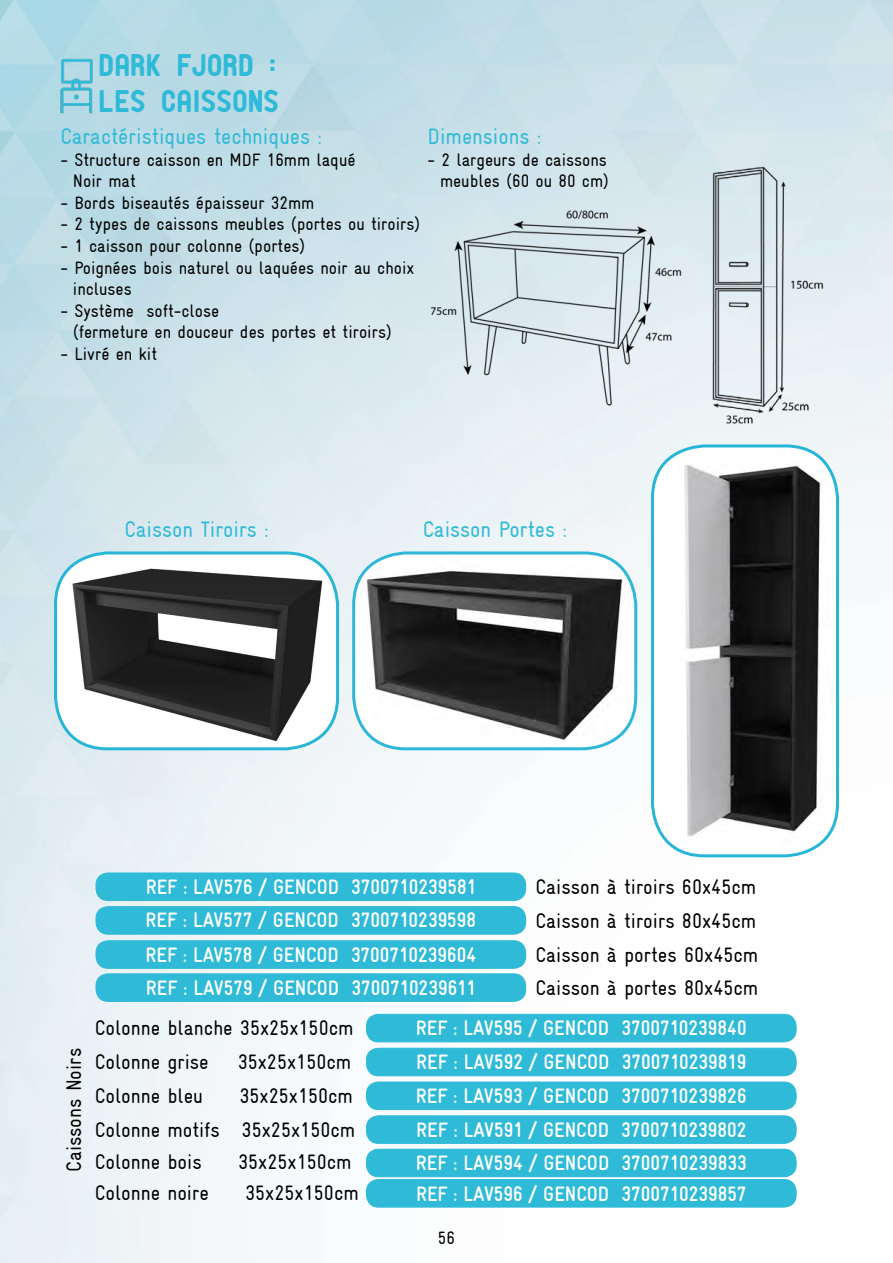
<style>
.page{position:relative;width:893px;height:1263px;background:#fff}
.page>*{position:absolute;margin:0;border:0;box-sizing:border-box;transform-origin:0 0}
.t1{font:30px/36px "PTF NORDIC Round";color:#2fbad7}
.t2{font:22.5px "Gravur Condensed";color:#2fbad7}
.t3{font:700 21px/30.3px "Gravur Condensed";color:#fff}
.t4{font:21px "Gravur Condensed";color:#000}
.t5{font:18px/21.6px "Gravur Condensed";color:#000}
</style>
<div class="page">
<img style="left:0;top:0;width:893px;height:1263px">
<img style="left:652px;top:446px;width:185px;height:410px">
<div style="left:651px;top:444px;width:188px;height:413px;border:3px solid #28b6d7;border-radius:52px"></div>
<img style="left:354px;top:553px;width:282px;height:196px">
<div style="left:352px;top:551px;width:285px;height:199px;border:3px solid #2db7d8;border-radius:52px"></div>
<img style="left:56px;top:553px;width:282px;height:196px">
<div style="left:54px;top:551px;width:285px;height:199px;border:3px solid #28b6d7;border-radius:52px"></div>
<div style="left:366px;top:1082px;width:430px;height:27px;background:#2fbad7;border-radius:12px"></div>
<div style="left:366px;top:1082px;width:430px;height:28px;border:1px solid #2fbad7;border-radius:12px"></div>
<div style="left:366px;top:1149px;width:430px;height:28px;background:#2fbad7;border-radius:12px"></div>
<div style="left:366px;top:1149px;width:430px;height:28px;border:1px solid #2fbad7;border-radius:12px"></div>
<div style="left:366px;top:1179px;width:430px;height:28px;background:#2fbad7;border-radius:12px"></div>
<div style="left:366px;top:1179px;width:430px;height:28px;border:1px solid #2fbad7;border-radius:12px"></div>
<div style="left:366px;top:1116px;width:430px;height:27px;background:#2fbad7;border-radius:12px"></div>
<div style="left:366px;top:1115px;width:430px;height:29px;border:1px solid #2fbad7;border-radius:12px"></div>
<div style="left:366px;top:1048px;width:430px;height:28px;background:#2fbad7;border-radius:12px"></div>
<div style="left:366px;top:1048px;width:430px;height:28px;border:1px solid #2fbad7;border-radius:12px"></div>
<div style="left:366px;top:1014px;width:430px;height:28px;background:#2fbad7;border-radius:12px"></div>
<div style="left:366px;top:1014px;width:430px;height:28px;border:1px solid #2fbad7;border-radius:12px"></div>
<div style="left:96px;top:974px;width:430px;height:27px;background:#2fbad7;border-radius:12px"></div>
<div style="left:96px;top:973px;width:430px;height:29px;border:1px solid #2fbad7;border-radius:12px"></div>
<div style="left:96px;top:941px;width:430px;height:27px;background:#2fbad7;border-radius:12px"></div>
<div style="left:96px;top:940px;width:430px;height:29px;border:1px solid #2fbad7;border-radius:12px"></div>
<div style="left:96px;top:907px;width:430px;height:27px;background:#2fbad7;border-radius:12px"></div>
<div style="left:96px;top:906px;width:430px;height:28px;border:1px solid #2fbad7;border-radius:12px"></div>
<div style="left:96px;top:873px;width:430px;height:27px;background:#2fbad7;border-radius:12px"></div>
<div style="left:96px;top:873px;width:430px;height:28px;border:1px solid #2fbad7;border-radius:12px"></div>
<img style="left:54px;top:54px;width:45px;height:64px">
<img style="left:428px;top:207px;width:262px;height:200px">
<img style="left:696px;top:161px;width:133px;height:271px">
<h1 class="t1" style="left:99px;top:48px;width:182px">DARK FJORD :<br>LES CAISSONS</h1>
<p class="t2" style="left:60px;top:124px;width:263px">Caractéristiques techniques :</p>
<p class="t2" style="left:428px;top:124px;width:115px">Dimensions :</p>
<p class="t5" style="left:73px;top:149px;width:284px;text-indent:-12px">- Structure caisson en MDF 16mm laqué<br>Noir mat</p>
<p class="t5" style="left:60px;top:192px;width:255px">- Bords biseautés épaisseur 32mm</p>
<p class="t5" style="left:60px;top:213px;width:361px">- 2 types de caissons meubles (portes ou tiroirs)</p>
<p class="t5" style="left:60px;top:235px;width:246px">- 1 caisson pour colonne (portes)</p>
<p class="t5" style="left:73px;top:257px;width:343px;text-indent:-12px">- Poignées bois naturel ou laquées noir au choix incluses</p>
<p class="t5" style="left:73px;top:300px;width:320px;text-indent:-12px">- Système soft-close<br>(fermeture en douceur des portes et tiroirs)</p>
<p class="t5" style="left:60px;top:343px;width:98px">- Livré en kit</p>
<p class="t5" style="left:428px;top:149px;width:183px;text-align:right">- 2 largeurs de caissons meubles (60 ou 80 cm)</p>
<p class="t2" style="left:124px;top:516px;width:146px">Caisson Tiroirs :</p>
<p class="t2" style="left:423px;top:516px;width:146px">Caisson Portes :</p>
<p class="t3" style="left:146px;top:872px;width:332px">REF : LAV576 / GENCOD 3700710239581</p>
<p class="t4" style="left:536px;top:875px;width:222px">Caisson à tiroirs 60x45cm</p>
<p class="t3" style="left:146px;top:905px;width:332px">REF : LAV577 / GENCOD 3700710239598</p>
<p class="t4" style="left:536px;top:909px;width:222px">Caisson à tiroirs 80x45cm</p>
<p class="t3" style="left:145px;top:939px;width:332px">REF : LAV578 / GENCOD 3700710239604</p>
<p class="t4" style="left:536px;top:943px;width:224px">Caisson à portes 60x45cm</p>
<p class="t3" style="left:146px;top:973px;width:331px">REF : LAV579 / GENCOD 3700710239611</p>
<p class="t4" style="left:536px;top:976px;width:224px">Caisson à portes 80x45cm</p>
<p class="t4" style="left:95px;top:1016px;width:260px">Colonne blanche 35x25x150cm</p>
<p class="t3" style="left:416px;top:1013px;width:332px">REF : LAV595 / GENCOD 3700710239840</p>
<p class="t4" style="left:62px;top:1172px;width:125px;rotate:-90deg">Caissons Noirs</p>
<p class="t4" style="left:95px;top:1050px;width:115px">Colonne grise</p>
<p class="t4" style="left:238px;top:1050px;width:115px">35x25x150cm</p>
<p class="t4" style="left:95px;top:1084px;width:110px">Colonne bleu</p>
<p class="t4" style="left:239px;top:1084px;width:115px">35x25x150cm</p>
<p class="t4" style="left:95px;top:1118px;width:262px">Colonne motifs 35x25x150cm</p>
<p class="t4" style="left:95px;top:1150px;width:108px">Colonne bois</p>
<p class="t4" style="left:238px;top:1150px;width:115px">35x25x150cm</p>
<p class="t4" style="left:95px;top:1181px;width:116px">Colonne noire</p>
<p class="t4" style="left:245px;top:1181px;width:115px">35x25x150cm</p>
<p class="t3" style="left:416px;top:1047px;width:332px">REF : LAV592 / GENCOD 3700710239819</p>
<p class="t3" style="left:416px;top:1080px;width:332px">REF : LAV593 / GENCOD 3700710239826</p>
<p class="t3" style="left:416px;top:1114px;width:332px">REF : LAV591 / GENCOD 3700710239802</p>
<p class="t3" style="left:416px;top:1148px;width:332px">REF : LAV594 / GENCOD 3700710239833<br>REF : LAV596 / GENCOD 3700710239857</p>
<p class="t5" style="left:438px;top:1227px;width:19px">56</p>
</div>
